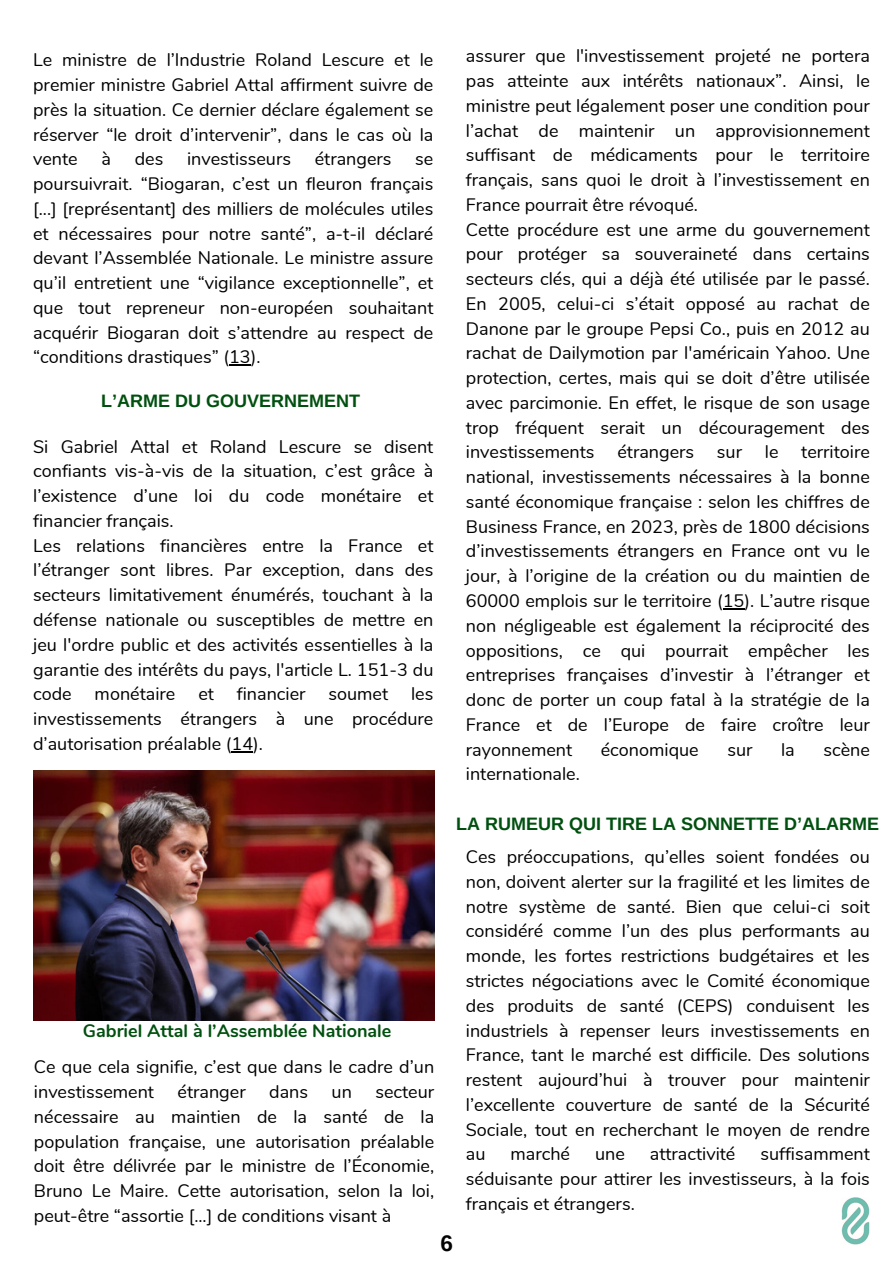
<style>
.page{position:relative;width:894px;height:1264px;background:#fff}
.page>*{position:absolute;margin:0;border:0;box-sizing:border-box;transform-origin:0 0}
.t1{font:700 22.5px "Arimo";color:#030303}
.t2{font:18px/24.8px "Nunito";color:#000;text-align:justify}
.t3{font:700 18px "Arimo";color:#00500f}
.t4{font:700 18px "Nunito";color:#00500f}
</style>
<div class="page">
<img style="left:34px;top:770px;width:400px;height:250px">
<hr style="left:229px;top:364px;width:22px;height:2px;background:#000">
<svg style="left:231px;top:751px;width:22px;height:1px"></svg>
<svg style="left:723px;top:608px;width:21px;height:1px"></svg>
<img style="left:841px;top:1197px;width:28px;height:47px">
<p class="t2" style="left:33px;top:48px;width:401px">Le ministre de l’Industrie Roland Lescure et le premier ministre Gabriel Attal affirment suivre de près la situation. Ce dernier déclare également se réserver “le droit d’intervenir”, dans le cas où la vente</p>
<p class="t2" style="left:101px;top:147px;width:11px">à</p>
<p class="t2" style="left:135px;top:147px;width:30px">des</p>
<p class="t2" style="left:187px;top:147px;width:105px">investisseurs</p>
<p class="t2" style="left:315px;top:147px;width:78px">étrangers</p>
<p class="t2" style="left:33px;top:147px;width:401px;text-indent:382px">se poursuivrait. “Biogaran, c’est un fleuron français [...] [représentant] des milliers de molécules utiles et nécessaires pour notre santé”, a-t-il déclaré devant l’Assemblée Nationale. Le ministre assure qu’il entretient une “vigilance exceptionnelle”, et que tout repreneur non-européen souhaitant acquérir Biogaran doit s’attendre au respect de “conditions drastiques” (13).</p>
<h1 class="t3" style="left:101px;top:390px;width:260px">L’ARME DU GOUVERNEMENT</h1>
<h1 class="t2" style="left:33px;top:434px;width:401px">Si Gabriel Attal et Roland Lescure se disent confiants vis-à-vis de la situation, c’est grâce à l’existence d’une loi du code monétaire et financier français.</h1>
<p class="t2" style="left:33px;top:533px;width:401px">Les relations financières entre la France et l’étranger sont libres. Par exception, dans des secteurs limitativement énumérés, touchant à la défense nationale ou susceptibles de mettre en jeu l'ordre public et des activités essentielles à la garantie des intérêts du pays, l'article L. 151-3 du code</p>
<p class="t2" style="left:95px;top:682px;width:82px">monétaire</p>
<p class="t2" style="left:198px;top:682px;width:17px">et</p>
<p class="t2" style="left:237px;top:682px;width:70px">financier</p>
<p class="t2" style="left:328px;top:682px;width:61px">soumet</p>
<p class="t2" style="left:33px;top:682px;width:401px;text-indent:378px">les investissements étrangers à une procédure d’autorisation préalable (14).</p>
<p class="t4" style="left:83px;top:1018px;width:310px">Gabriel Attal à l’Assemblée Nationale</p>
<p class="t2" style="left:34px;top:1055px;width:401px">Ce que cela signifie, c’est que dans le cadre d’un investissement</p>
<p class="t2" style="left:177px;top:1079px;width:70px">étranger</p>
<p class="t2" style="left:269px;top:1079px;width:40px">dans</p>
<p class="t2" style="left:331px;top:1079px;width:22px">un</p>
<p class="t2" style="left:34px;top:1079px;width:401px;text-indent:341px">secteur nécessaire au maintien de la santé de la population française, une autorisation préalable doit être délivrée par le ministre de l’Économie, Bruno Le Maire. Cette autorisation, selon la loi, peut-être “assortie [...] de conditions visant à</p>
<p class="t2" style="left:465px;top:44px;width:405px">assurer que l'investissement projeté ne portera pas atteinte aux intérêts nationaux”. Ainsi, le ministre peut légalement poser une condition pour l’achat de maintenir un approvisionnement suffisant de médicaments pour le territoire français, sans quoi le droit à l’investissement en France pourrait être révoqué.</p>
<p class="t2" style="left:465px;top:217px;width:405px">Cette procédure est une arme du gouvernement pour protéger sa souveraineté dans certains secteurs clés, qui a déjà été utilisée par le passé.<br>En 2005, celui-ci s’était opposé au rachat de Danone par le groupe Pepsi Co., puis en 2012 au rachat de Dailymotion par l'américain Yahoo. Une protection, certes, mais qui se doit d’être utilisée avec parcimonie. En effet, le risque de son usage trop fréquent serait un découragement des investissements</p>
<p class="t2" style="left:617px;top:440px;width:78px">étrangers</p>
<p class="t2" style="left:716px;top:440px;width:27px">sur</p>
<p class="t2" style="left:764px;top:440px;width:15px">le</p>
<p class="t2" style="left:465px;top:440px;width:405px;text-indent:335px">territoire national, investissements nécessaires à la bonne santé économique française : selon les chiffres de Business France, en 2023, près de 1800 décisions d’investissements étrangers en France ont vu le jour, à l’origine de la création ou du maintien de 60000 emplois sur le territoire (15). L’autre risque non négligeable est également la réciprocité des oppositions, ce qui pourrait empêcher les entreprises françaises d’investir à l’étranger et donc de porter un coup fatal à la stratégie de la France et de l’Europe de faire croître leur rayonnement</p>
<p class="t2" style="left:600px;top:737px;width:99px">économique</p>
<p class="t2" style="left:727px;top:737px;width:27px">sur</p>
<p class="t2" style="left:780px;top:737px;width:15px">la</p>
<p class="t2" style="left:823px;top:737px;width:48px">scène</p>
<p class="t2" style="left:465px;top:762px;width:115px">internationale.</p>
<p class="t3" style="left:456px;top:813px;width:424px">LA RUMEUR QUI TIRE LA SONNETTE D’ALARME</p>
<h2 class="t2" style="left:465px;top:844px;width:405px">Ces préoccupations, qu’elles soient fondées ou non, doivent alerter sur la fragilité et les limites de notre système de santé. Bien que celui-ci soit considéré comme l’un des plus performants au monde, les fortes restrictions budgétaires et les strictes négociations avec le Comité économique des produits de santé (CEPS) conduisent les industriels à repenser leurs investissements en France, tant le marché est difficile. Des solutions restent aujourd’hui à trouver pour maintenir l’excellente couverture de santé de la Sécurité Sociale, tout en recherchant le moyen de rendre au</h2>
<h2 class="t2" style="left:510px;top:1141px;width:61px">marché</h2>
<h2 class="t2" style="left:595px;top:1141px;width:31px">une</h2>
<h2 class="t2" style="left:649px;top:1141px;width:87px">attractivité</h2>
<h2 class="t2" style="left:465px;top:1141px;width:405px;text-indent:294px">suffisamment séduisante pour attirer les investisseurs, à la fois français et étrangers.</h2>
<p class="t1" style="left:440px;top:1230px;width:14px">6</p>
</div>
